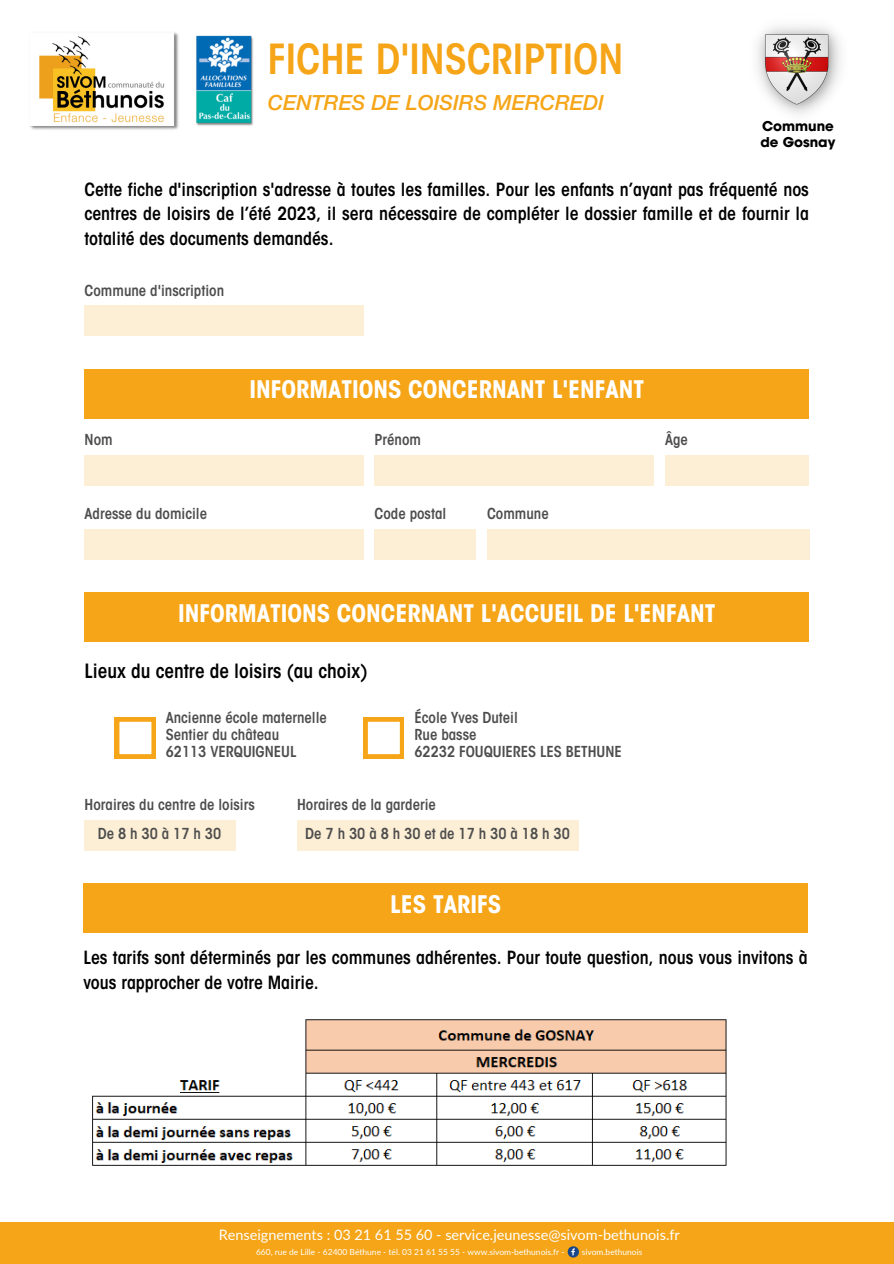
<style>
.page{position:relative;width:894px;height:1264px;background:#fff}
.page>*{position:absolute;margin:0;border:0;box-sizing:border-box;transform-origin:0 0}
.t1{font:600 condensed 41.1px "ITC Avant Garde Std";color:#f5a517}
.t2{font:700 condensed 24px "ITC Avant Garde Std";color:#fff}
.t3{font:italic 500 21px "Helvetica Neue Cyr";color:#f5a517}
.t4{font:600 condensed 19.5px "ITC Avant Garde Std";color:#000}
.t5{font:600 condensed 18px/24.8px "ITC Avant Garde Std";color:#000;text-align:justify}
.t6{font:600 condensed 15px "ITC Avant Garde Std";color:#4d4d4d}
.t7{font:600 condensed 15px "ITC Avant Garde Std";letter-spacing:.265em;color:#4d4d4d}
.t8{font:14.4px "Lato";color:#fff}
.t9{font:700 13.5px "ITC Avant Garde Std";color:#000}
.t10{font:8.4px "Lato";color:#fff}
</style>
<div class="page">
<img style="left:29px;top:32px;width:150px;height:98px">
<img style="left:196px;top:36px;width:57px;height:90px">
<div style="left:85px;top:592px;width:723px;height:49px;background:#f5a517"></div>
<div style="left:85px;top:305px;width:279px;height:31px;background:#fdefd6"></div>
<div style="left:85px;top:819px;width:151px;height:31px;background:#fdefd6"></div>
<div style="left:297px;top:819px;width:281px;height:31px;background:#fdefd6"></div>
<div style="left:0;top:1222px;width:893px;height:41px;background:#f5a517"></div>
<svg style="left:567px;top:1246px;width:11px;height:11px"></svg>
<div style="left:85px;top:369px;width:723px;height:49px;background:#f5a517"></div>
<div style="left:85px;top:455px;width:279px;height:31px;background:#fdefd6"></div>
<div style="left:374px;top:455px;width:279px;height:31px;background:#fdefd6"></div>
<div style="left:85px;top:528px;width:279px;height:31px;background:#fdefd6"></div>
<div style="left:665px;top:455px;width:143px;height:31px;background:#fdefd6"></div>
<div style="left:374px;top:528px;width:101px;height:31px;background:#fdefd6"></div>
<div style="left:487px;top:528px;width:321px;height:31px;background:#fdefd6"></div>
<div style="left:115px;top:717px;width:41px;height:41px;background:#f5a517"></div>
<svg style="left:119px;top:721px;width:33px;height:34px"></svg>
<svg style="left:363px;top:717px;width:41px;height:41px"></svg>
<div style="left:83px;top:883px;width:724px;height:49px;background:#f5a517"></div>
<img style="left:757px;top:26px;width:84px;height:88px">
<img style="left:92px;top:1019px;width:635px;height:147px">
<p class="t1" style="left:268px;top:44px;width:357px">FICHE D'INSCRIPTION</p>
<h5 class="t3" style="left:268px;top:95px;width:337px">CENTRES DE LOISIRS MERCREDI</h5>
<p class="t9" style="left:761px;top:121px;width:73px">Commune</p>
<p class="t9" style="left:760px;top:137px;width:76px">de Gosnay</p>
<h5 class="t5" style="left:84px;top:179px;width:725px">Cette fiche d'inscription s'adresse à toutes les familles. Pour les enfants n’ayant pas fréquenté nos centres de loisirs de l’été 2023, il sera nécessaire de compléter le dossier famille et de fournir la totalité des documents demandés.</h5>
<h1 class="t6" style="left:85px;top:284px;width:141px">Commune d'inscription</h1>
<p class="t2" style="left:249px;top:380px;width:396px">INFORMATIONS CONCERNANT L'ENFANT</p>
<p class="t6" style="left:85px;top:434px;width:30px">Nom</p>
<h2 class="t6" style="left:374px;top:434px;width:48px">Prénom</h2>
<p class="t6" style="left:665px;top:434px;width:24px">Âge</p>
<h4 class="t6" style="left:85px;top:507px;width:124px">Adresse du domicile</h4>
<p class="t6" style="left:374px;top:507px;width:73px">Code postal</p>
<h6 class="t6" style="left:487px;top:507px;width:63px">Commune</h6>
<p class="t2" style="left:178px;top:603px;width:539px">INFORMATIONS CONCERNANT L'ACCUEIL DE L'ENFANT</p>
<p class="t4" style="left:85px;top:663px;width:284px">Lieux du centre de loisirs (au choix)</p>
<p class="t6" style="left:166px;top:712px;width:163px">Ancienne école maternelle</p>
<p class="t6" style="left:166px;top:729px;width:115px">Sentier du château</p>
<h6 class="t6" style="left:166px;top:746px;width:132px">62113 VERQUIGNEUL</h6>
<p class="t6" style="left:414px;top:712px;width:105px">École Yves Duteil</p>
<p class="t6" style="left:414px;top:729px;width:63px">Rue basse</p>
<p class="t6" style="left:414px;top:746px;width:209px">62232 FOUQUIERES LES BETHUNE</p>
<p class="t6" style="left:85px;top:798px;width:172px">Horaires du centre de loisirs</p>
<p class="t7" style="left:98px;top:828px;width:125px">De8h30à17h30</p>
<p class="t6" style="left:297px;top:798px;width:140px">Horaires de la garderie</p>
<p class="t7" style="left:305px;top:828px;width:266px">De7h30à8h30etde17h30à18h30</p>
<p class="t2" style="left:390px;top:895px;width:112px">LES TARIFS</p>
<p class="t5" style="left:83px;top:947px;width:725px">Les tarifs sont déterminés par les communes adhérentes. Pour toute question, nous vous invitons à vous rapprocher de votre Mairie.</p>
<h2 class="t8" style="left:219px;top:1225px;width:462px">Renseignements : 03 21 61 55 60 - service.jeunesse@sivom-bethunois.fr</h2>
<h3 class="t10" style="left:256px;top:1247px;width:310px">660, rue de Lille - 62400 Béthune - tél. 03 21 61 55 55 - www.sivom-bethunois.fr -</h3>
<h3 class="t10" style="left:581px;top:1247px;width:62px">sivom.bethunois</h3>
</div>
